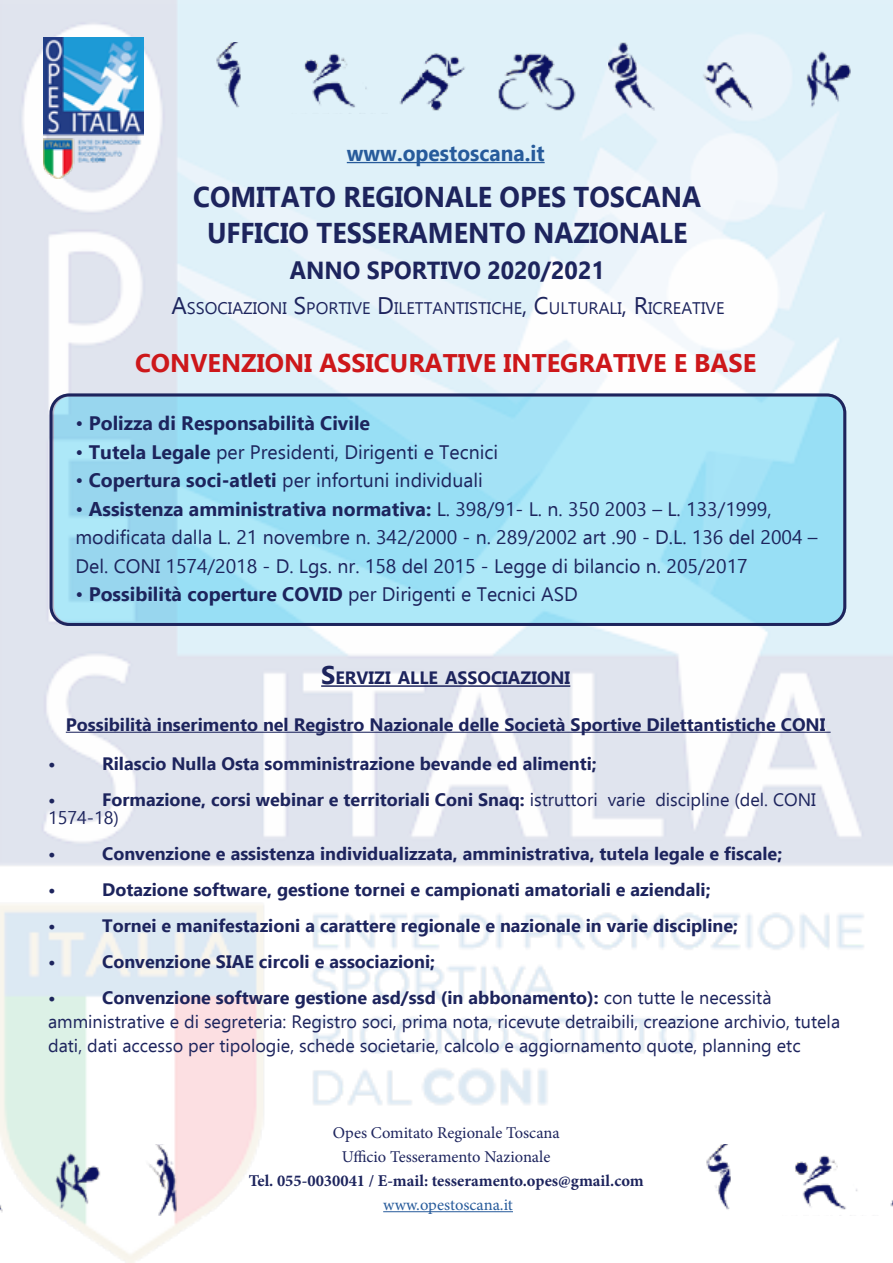
<style>
.page{position:relative;width:893px;height:1263px;background:#fff}
.page>*{position:absolute;margin:0;border:0;box-sizing:border-box;transform-origin:0 0}
.t1{font:700 28.65px/36px "Ebrima";color:#1d245d;text-align:center;scale:.94 1}
.t2{font:700 25.5px "Ebrima";color:#cd171a}
.t3{font:700 24.6px "Ebrima";color:#1d245d;scale:.94 1}
.t4{font:700 22.2px "Ebrima";color:#275b9b;scale:.94 1}
.t5{font:19.5px/28.5px "Ebrima";color:#1d245d}
.t6{font:700 19.5px "Ebrima";color:#1d245d}
.t7{font:700 18px/18px "Ebrima";color:#1d245d}
.t8{font:18px/24px "Ebrima";color:#1d245d}
.t9{font:700 17.85px "Ebrima";color:#1d245d}
.t10{font:16.8px "Ebrima";color:#1d245d}
.t11{font:16.5px/24px "Minion Pro";color:#1d245d;text-align:center}
.t12{font:700 16.5px "Minion Pro";color:#1d245d}
.t13{font:16.5px "Minion Pro";color:#275b9b}
.s1{font-size:24px}
.s2{font-weight:400}
.s3{font-weight:700}
.s4{font-size:25.5px}
</style>
<div class="page">
<img style="left:0;top:0;width:893px;height:1263px">
<div style="left:53px;top:395px;width:792px;height:229px;background:linear-gradient(to bottom,#9fe0f5,#a3e3f6);border-radius:18px"></div>
<div style="left:50px;top:393px;width:796px;height:233px;border:3px solid #1d245d;border-radius:18px"></div>
<img style="left:208px;top:43px;width:379px;height:70px">
<img style="left:608px;top:43px;width:285px;height:70px">
<img style="left:0;top:1145px;width:236px;height:70px">
<img style="left:43px;top:37px;width:101px;height:142px">
<hr style="left:347px;top:162px;width:198px;height:1px;background:#275b9b">
<hr style="left:321px;top:685px;width:249px;height:2px;background:#1d245d">
<hr style="left:66px;top:732px;width:765px;height:1px;background:#1d245d">
<hr style="left:383px;top:1211px;width:130px;height:1px;background:#275b9b">
<img style="left:698px;top:1145px;width:195px;height:70px">
<p class="t4" style="left:347px;top:135px;width:212px">www.opestoscana.it</p>
<h1 class="t1" style="left:193px;top:177px;width:542px">COMITATO REGIONALE OPES TOSCANA<br>UFFICIO TESSERAMENTO NAZIONALE</h1>
<h3 class="t3" style="left:290px;top:251px;width:337px">ANNO SPORTIVO 2020/2021</h3>
<p class="t10" style="left:171px;top:296px;width:554px"><span class="s1">A</span>SSOCIAZIONI <span class="s1">S</span>PORTIVE <span class="s1">D</span>ILETTANTISTICHE<span class="s1">, C</span>ULTURALI<span class="s1">, R</span>ICREATIVE</p>
<h2 class="t2" style="left:135px;top:343px;width:623px">CONVENZIONI ASSICURATIVE INTEGRATIVE E BASE</h2>
<p class="t6" style="left:76px;top:408px;width:296px"><span class="s2">•</span> Polizza di Responsabilità Civile</p>
<p class="t5" style="left:76px;top:437px;width:424px">• <span class="s3">Tutela Legale</span> per Presidenti, Dirigenti e Tecnici</p>
<p class="t5" style="left:76px;top:465px;width:409px">• <span class="s3">Copertura soci-atleti</span> per infortuni individuali</p>
<p class="t5" style="left:75px;top:494px;width:744px">• <span class="s3">Assistenza amministrativa normativa:</span> L. 398/91- L. n. 350 2003 – L. 133/1999, modificata dalla L. 21 novembre n. 342/2000 - n. 289/2002 art .90 - D.L. 136 del 2004 –<br>Del. CONI 1574/2018 - D. Lgs. nr. 158 del 2015 - Legge di bilancio n. 205/2017</p>
<p class="t6" style="left:75px;top:579px;width:504px"><span class="s2">•</span> Possibilità coperture COVID <span class="s2">per Dirigenti e Tecnici ASD</span></p>
<p class="t9" style="left:321px;top:663px;width:251px"><span class="s4">S</span>ERVIZI ALLE ASSOCIAZIONI</p>
<p class="t7" style="left:66px;top:714px;width:761px">Possibilità inserimento nel Registro Nazionale delle Società Sportive Dilettantistiche CONI</p>
<p class="t7" style="left:48px;top:754px;width:9px">•</p>
<p class="t7" style="left:102px;top:754px;width:496px">Rilascio Nulla Osta somministrazione bevande ed alimenti;</p>
<p class="t7" style="left:48px;top:790px;width:9px">•</p>
<p class="t7" style="left:48px;top:790px;width:769px;text-indent:54px">Formazione, corsi webinar e territoriali Coni Snaq: <span class="s2">istruttori varie discipline (del. CONI<br>1574-18)</span></p>
<p class="t7" style="left:48px;top:844px;width:9px">•</p>
<p class="t7" style="left:102px;top:844px;width:682px">Convenzione e assistenza individualizzata, amministrativa, tutela legale e fiscale;</p>
<p class="t7" style="left:48px;top:880px;width:9px">•</p>
<p class="t7" style="left:102px;top:880px;width:610px">Dotazione software, gestione tornei e campionati amatoriali e aziendali;</p>
<p class="t7" style="left:48px;top:916px;width:9px">•</p>
<p class="t7" style="left:102px;top:916px;width:637px">Tornei e manifestazioni a carattere regionale e nazionale in varie discipline;</p>
<p class="t7" style="left:48px;top:952px;width:9px">•</p>
<p class="t7" style="left:102px;top:952px;width:334px">Convenzione SIAE circoli e associazioni;</p>
<p class="t7" style="left:48px;top:988px;width:9px">•</p>
<p class="t8" style="left:48px;top:985px;width:793px;text-indent:54px"><span class="s3">Convenzione software gestione asd/ssd (in abbonamento):</span> con tutte le necessità amministrative e di segreteria: Registro soci, prima nota, ricevute detraibili, creazione archivio, tutela dati, dati accesso per tipologie, schede societarie, calcolo e aggiornamento quote, planning etc</p>
<p class="t11" style="left:333px;top:1121px;width:228px">Opes Comitato Regionale Toscana<br>Ufficio Tesseramento Nazionale</p>
<p class="t12" style="left:249px;top:1169px;width:397px">Tel. 055-0030041 / E-mail: tesseramento.opes@gmail.com</p>
<p class="t13" style="left:383px;top:1194px;width:131px">www.opestoscana.it</p>
</div>
